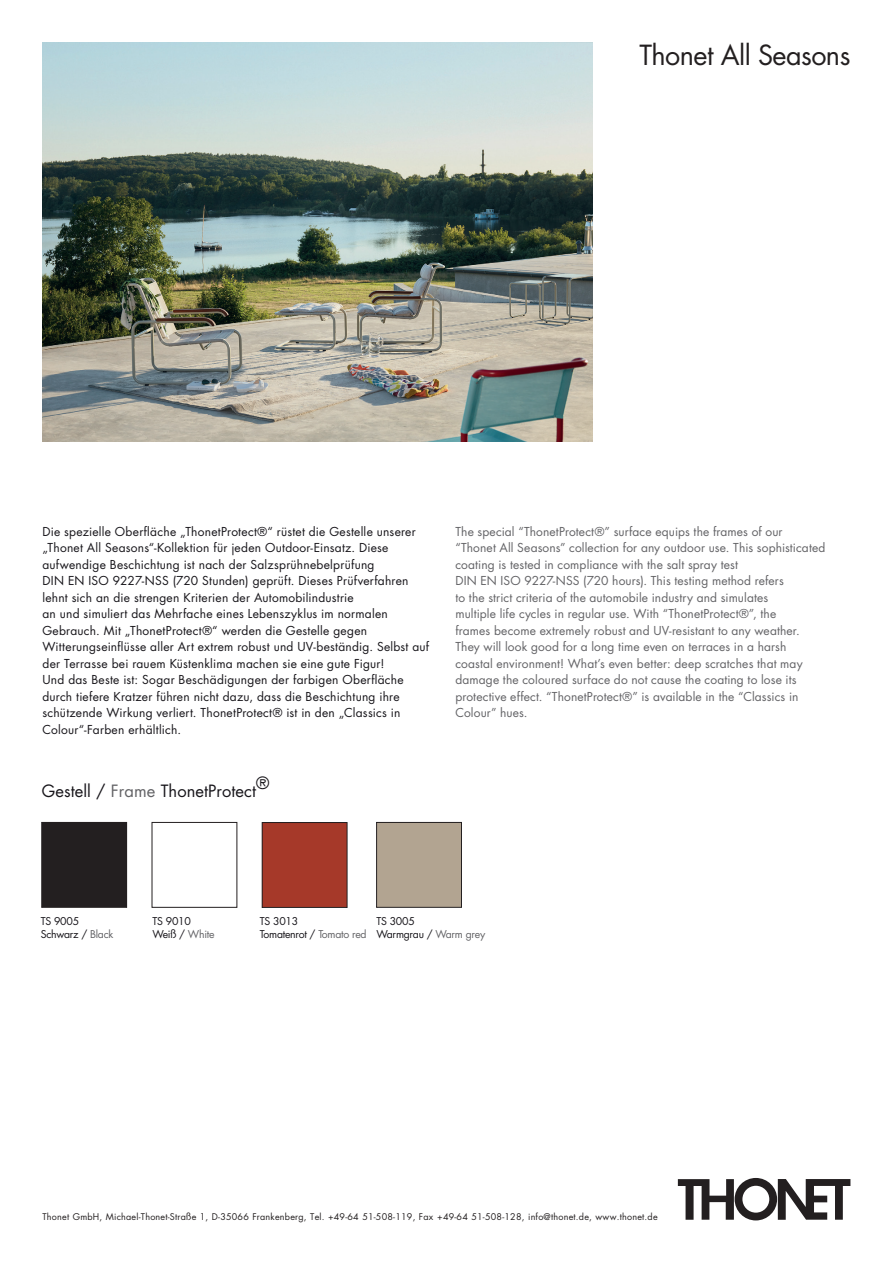
<style>
.page{position:relative;width:893px;height:1263px;background:#fff}
.page>*{position:absolute;margin:0;border:0;box-sizing:border-box;transform-origin:0 0}
.t1{font:27px "Futura Std";letter-spacing:-.02em;color:#231f20}
.t2{font:16.5px "Futura Std";letter-spacing:.005em;color:#17151a}
.t3{font:12px/16.5px "Futura Std";letter-spacing:.02em;color:#17151a}
.t4{font:12px/16.5px "Futura Std";letter-spacing:.01em;color:#636366}
.t5{font:10.5px/12.6px "Futura Std";letter-spacing:-.025em;color:#17151a}
.t6{font:9px "Futura Std";letter-spacing:.025em;color:#231f20}
.s1{color:#636366}
</style>
<div class="page">
<svg style="left:678px;top:1178px;width:172px;height:42px"></svg>
<div style="left:377px;top:822px;width:84px;height:85px;background:#b2a491"></div>
<div style="left:376px;top:822px;width:86px;height:85px;border:1px solid #231f20"></div>
<div style="left:42px;top:822px;width:85px;height:85px;background:#231f20"></div>
<div style="left:262px;top:822px;width:85px;height:85px;background:#a63929"></div>
<div style="left:262px;top:822px;width:85px;height:85px;border:1px solid #231f20"></div>
<img style="left:43px;top:43px;width:549px;height:398px">
<h1 class="t1" style="left:639px;top:38px;width:213px">Thonet All Seasons</h1>
<p class="t3" style="left:42px;top:523px;width:388px">Die spezielle Oberfläche „ThonetProtect®“ rüstet die Gestelle unserer „Thonet All Seasons“-Kollektion für jeden Outdoor-Einsatz. Diese aufwendige Beschichtung ist nach der Salzsprühnebelprüfung<br>DIN EN ISO 9227-NSS (720 Stunden) geprüft. Dieses Prüfverfahren lehnt sich an die strengen Kriterien der Automobilindustrie<br>an und simuliert das Mehrfache eines Lebenszyklus im normalen Gebrauch. Mit „ThonetProtect®“ werden die Gestelle gegen Witterungseinflüsse aller Art extrem robust und UV-beständig. Selbst auf der Terrasse bei rauem Küstenklima machen sie eine gute Figur!<br>Und das Beste ist: Sogar Beschädigungen der farbigen Oberfläche durch tiefere Kratzer führen nicht dazu, dass die Beschichtung ihre schützende Wirkung verliert. ThonetProtect® ist in den „Classics in Colour“-Farben erhältlich.</p>
<p class="t4" style="left:455px;top:523px;width:371px">The special “ThonetProtect®” surface equips the frames of our “Thonet All Seasons” collection for any outdoor use. This sophisticated coating is tested in compliance with the salt spray test<br>DIN EN ISO 9227-NSS (720 hours). This testing method refers<br>to the strict criteria of the automobile industry and simulates<br>multiple life cycles in regular use. With “ThonetProtect®”, the<br>frames become extremely robust and UV-resistant to any weather.<br>They will look good for a long time even on terraces in a harsh coastal environment! What’s even better: deep scratches that may damage the coloured surface do not cause the coating to lose its protective effect. “ThonetProtect®” is available in the “Classics in Colour” hues.</p>
<h2 class="t2" style="left:256px;top:772px;width:15px">®</h2>
<h2 class="t2" style="left:42px;top:781px;width:216px">Gestell / <span class="s1">Frame</span> ThonetProtect</h2>
<p class="t5" style="left:41px;top:915px;width:74px">TS 9005<br>Schwarz / <span class="s1">Black</span></p>
<p class="t5" style="left:153px;top:915px;width:63px">TS 9010<br>Weiß / <span class="s1">White</span></p>
<p class="t5" style="left:260px;top:915px;width:108px">TS 3013<br>Tomatenrot / <span class="s1">Tomato red</span></p>
<p class="t5" style="left:376px;top:915px;width:110px">TS 3005<br>Warmgrau / <span class="s1">Warm grey</span></p>
<p class="t6" style="left:43px;top:1211px;width:617px">Thonet GmbH, Michael-Thonet-Straße 1, D-35066 Frankenberg, Tel. +49-64 51-508-119, Fax +49-64 51-508-128, info@thonet.de, www.thonet.de</p>
</div>
